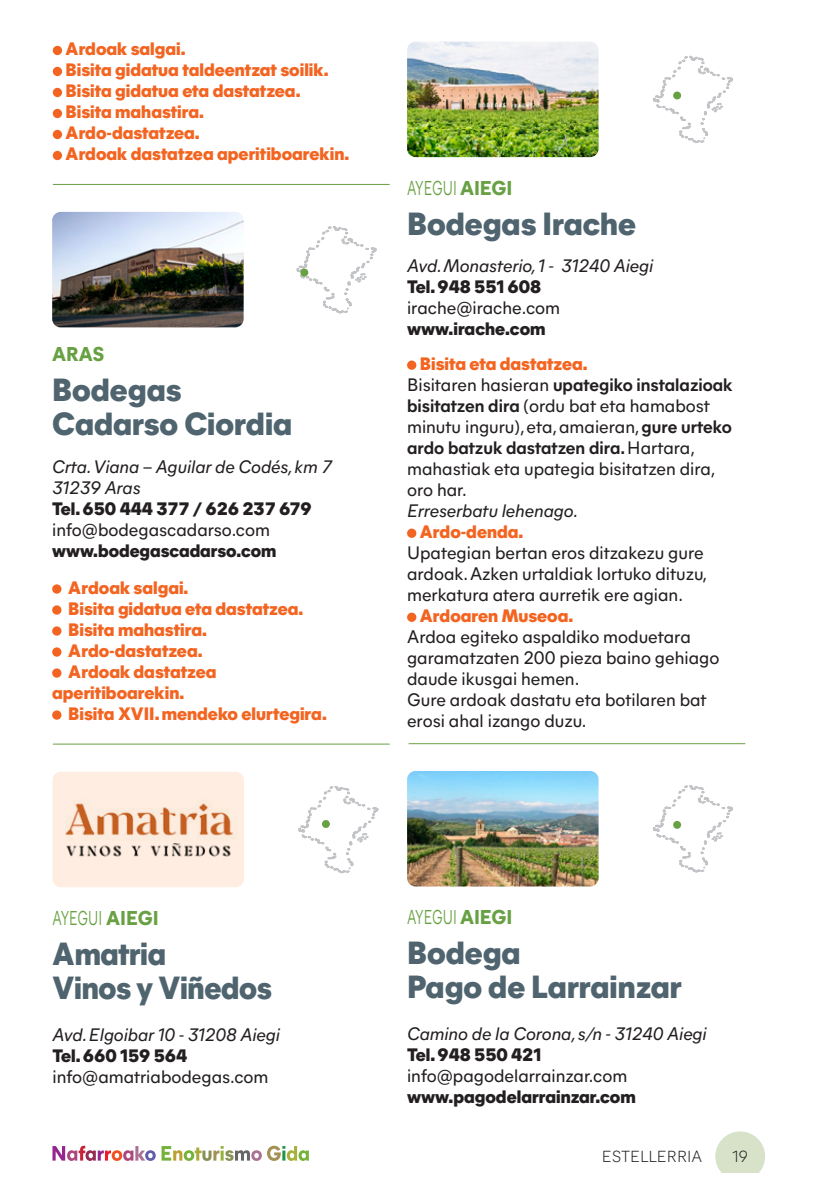
<style>
.page{position:relative;width:817px;height:1191px;background:#fff}
.page>*{position:absolute;margin:0;border:0;box-sizing:border-box;transform-origin:0 0}
.t1{font:800 32px "Mier A";color:#4f646e}
.t2{font:800 32px "Mier A";color:#4f646e;scale:.96 1}
.t3{font:20px "Mier A";color:#68a143;scale:.7 1}
.t4{font:800 20px "Mier A";color:#68a143}
.t5{font:18px/21px "Mier A";color:#231f20}
.t6{font:800 18px/21px "Mier A";color:#f36421}
.t7{font:italic 18px "Mier A";color:#231f20}
.t8{font:800 18px "Mier A";color:#231f20}
.t9{font:300 16px "Mier A";color:#231f20}
.s1{font-weight:800}
.s2{font-weight:700}
</style>
<div class="page">
<div style="left:715px;top:1131px;width:50px;height:50px;background:#d7e2c9;border-radius:50%"></div>
<div style="left:663px;top:1173px;width:153px;height:18px;background:#fff"></div>
<svg style="left:52px;top:1145px;width:257px;height:16px"></svg>
<div style="left:52px;top:584px;width:9px;height:9px;background:#f36421;border-radius:50%"></div>
<div style="left:52px;top:605px;width:9px;height:9px;background:#f36421;border-radius:50%"></div>
<div style="left:52px;top:626px;width:9px;height:9px;background:#f36421;border-radius:50%"></div>
<div style="left:52px;top:647px;width:9px;height:9px;background:#f36421;border-radius:50%"></div>
<div style="left:52px;top:668px;width:9px;height:9px;background:#f36421;border-radius:50%"></div>
<div style="left:52px;top:710px;width:9px;height:9px;background:#f36421;border-radius:50%"></div>
<img style="left:52px;top:212px;width:191px;height:115px">
<svg style="left:296px;top:226px;width:81px;height:88px"></svg>
<hr style="left:53px;top:743px;width:336px;height:1px;background:#68a143">
<hr style="left:53px;top:184px;width:336px;height:1px;background:#68a143">
<hr style="left:409px;top:743px;width:335px;height:1px;background:#68a143">
<img style="left:407px;top:42px;width:191px;height:115px">
<img style="left:407px;top:771px;width:191px;height:115px">
<svg style="left:653px;top:55px;width:80px;height:88px"></svg>
<svg style="left:653px;top:785px;width:80px;height:88px"></svg>
<div style="left:300px;top:268px;width:8px;height:8px;background:#68a143;border-radius:50%"></div>
<svg style="left:298px;top:786px;width:81px;height:88px"></svg>
<svg style="left:52px;top:771px;width:192px;height:116px;fill:#feede0"></svg>
<div style="left:407px;top:360px;width:9px;height:10px;background:#f36421;border-radius:50%"></div>
<div style="left:407px;top:528px;width:9px;height:10px;background:#f36421;border-radius:50%"></div>
<div style="left:407px;top:612px;width:9px;height:10px;background:#f36421;border-radius:50%"></div>
<div style="left:53px;top:46px;width:9px;height:9px;background:#f36421;border-radius:50%"></div>
<div style="left:53px;top:67px;width:9px;height:9px;background:#f36421;border-radius:50%"></div>
<div style="left:53px;top:88px;width:9px;height:9px;background:#f36421;border-radius:50%"></div>
<div style="left:53px;top:109px;width:9px;height:9px;background:#f36421;border-radius:50%"></div>
<div style="left:53px;top:130px;width:9px;height:9px;background:#f36421;border-radius:50%"></div>
<div style="left:53px;top:151px;width:9px;height:9px;background:#f36421;border-radius:50%"></div>
<p class="t6" style="left:65px;top:37px;width:122px">Ardoak salgai.</p>
<p class="t6" style="left:65px;top:58px;width:264px">Bisita gidatua taldeentzat soilik.</p>
<p class="t6" style="left:65px;top:79px;width:236px">Bisita gidatua eta dastatzea.</p>
<p class="t6" style="left:65px;top:100px;width:140px">Bisita mahastira.</p>
<p class="t6" style="left:65px;top:121px;width:136px">Ardo-dastatzea.</p>
<p class="t6" style="left:65px;top:142px;width:285px">Ardoak dastatzea aperitiboarekin.</p>
<p class="t4" style="left:52px;top:339px;width:54px">ARAS</p>
<p class="t1" style="left:52px;top:366px;width:131px">Bodegas</p>
<p class="t1" style="left:52px;top:400px;width:241px">Cadarso Ciordia</p>
<p class="t7" style="left:52px;top:453px;width:281px">Crta. Viana – Aguilar de Codés, km 7</p>
<p class="t7" style="left:52px;top:474px;width:90px">31239 Aras</p>
<p class="t8" style="left:52px;top:495px;width:261px">Tel. 650 444 377 / 626 237 679</p>
<p class="t5" style="left:52px;top:517px;width:219px">info@bodegascadarso.com</p>
<p class="t8" style="left:52px;top:537px;width:226px">www.bodegascadarso.com</p>
<p class="t6" style="left:68px;top:575px;width:122px">Ardoak salgai.</p>
<p class="t6" style="left:68px;top:596px;width:236px">Bisita gidatua eta dastatzea.</p>
<p class="t6" style="left:68px;top:617px;width:140px">Bisita mahastira.</p>
<p class="t6" style="left:68px;top:638px;width:136px">Ardo-dastatzea.</p>
<p class="t6" style="left:52px;top:659px;width:166px;text-indent:16px">Ardoak dastatzea aperitiboarekin.</p>
<p class="t6" style="left:68px;top:701px;width:260px">Bisita XVII. mendeko elurtegira.</p>
<p class="t3" style="left:407px;top:173px;width:152px">AYEGUI <span class="s1">AIEGI</span></p>
<p class="t1" style="left:407px;top:200px;width:230px">Bodegas Irache</p>
<p class="t7" style="left:407px;top:252px;width:248px">Avd. Monasterio, 1 - 31240 Aiegi</p>
<p class="t8" style="left:407px;top:273px;width:136px">Tel. 948 551 608</p>
<p class="t5" style="left:407px;top:296px;width:155px">irache@irache.com</p>
<p class="t8" style="left:407px;top:315px;width:140px">www.irache.com</p>
<p class="t6" style="left:419px;top:352px;width:169px">Bisita eta dastatzea.</p>
<p class="t5" style="left:407px;top:373px;width:327px">Bisitaren hasieran <span class="s2">upategiko instalazioak bisitatzen dira</span> (ordu bat eta hamabost minutu inguru), eta, amaieran, <span class="s2">gure urteko ardo batzuk dastatzen dira.</span> Hartara, mahastiak eta upategia bisitatzen dira, oro har.</p>
<p class="t7" style="left:407px;top:497px;width:172px">Erreserbatu lehenago.</p>
<p class="t6" style="left:419px;top:520px;width:105px">Ardo-denda.</p>
<p class="t5" style="left:407px;top:541px;width:298px">Upategian bertan eros ditzakezu gure</p>
<p class="t5" style="left:407px;top:562px;width:301px">ardoak. Azken urtaldiak lortuko dituzu,</p>
<p class="t5" style="left:407px;top:583px;width:277px">merkatura atera aurretik ere agian.</p>
<p class="t6" style="left:419px;top:604px;width:155px">Ardoaren Museoa.</p>
<p class="t5" style="left:407px;top:625px;width:314px">Ardoa egiteko aspaldiko moduetara garamatzaten 200 pieza baino gehiago daude ikusgai hemen.</p>
<p class="t5" style="left:407px;top:688px;width:301px">Gure ardoak dastatu eta botilaren bat erosi ahal izango duzu.</p>
<p class="t3" style="left:52px;top:903px;width:153px">AYEGUI <span class="s1">AIEGI</span></p>
<p class="t2" style="left:52px;top:930px;width:120px">Amatria</p>
<p class="t2" style="left:52px;top:964px;width:230px">Vinos y Viñedos</p>
<p class="t7" style="left:52px;top:1021px;width:229px">Avd. Elgoibar 10 - 31208 Aiegi</p>
<p class="t8" style="left:52px;top:1042px;width:136px">Tel. 660 159 564</p>
<p class="t5" style="left:52px;top:1065px;width:217px">info@amatriabodegas.com</p>
<p class="t3" style="left:407px;top:902px;width:152px">AYEGUI <span class="s1">AIEGI</span></p>
<p class="t1" style="left:407px;top:929px;width:115px">Bodega</p>
<p class="t1" style="left:407px;top:963px;width:276px">Pago de Larrainzar</p>
<p class="t7" style="left:407px;top:1020px;width:301px">Camino de la Corona, s/n - 31240 Aiegi</p>
<p class="t8" style="left:407px;top:1041px;width:135px">Tel. 948 550 421</p>
<p class="t5" style="left:407px;top:1064px;width:222px">info@pagodelarrainzar.com</p>
<p class="t8" style="left:407px;top:1083px;width:230px">www.pagodelarrainzar.com</p>
<p class="t9" style="left:601px;top:1145px;width:102px">ESTELLERRIA</p>
<p class="t9" style="left:732px;top:1145px;width:17px">19</p>
</div>
